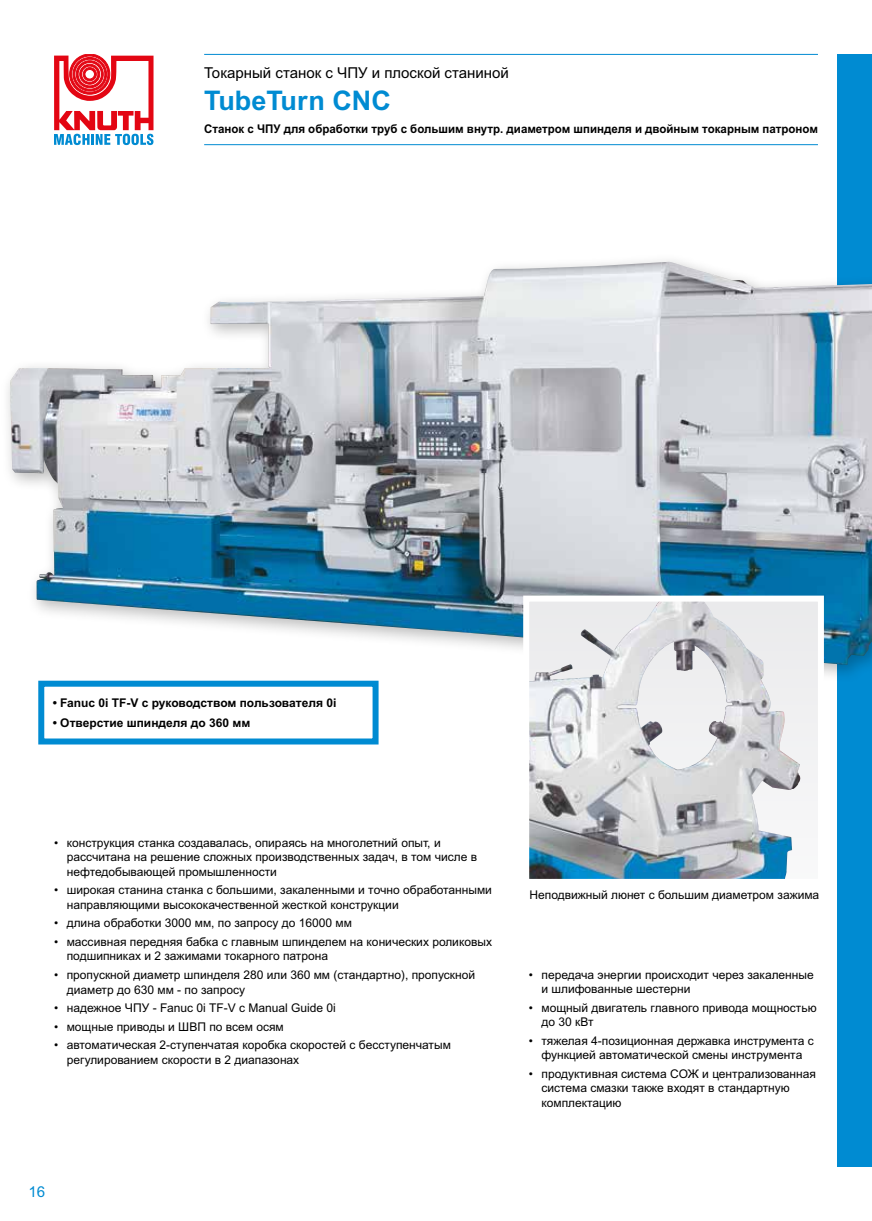
<style>
.page{position:relative;width:872px;height:1221px;background:#fff}
.page>*{position:absolute;margin:0;border:0;box-sizing:border-box;transform-origin:0 0}
.t1{font:700 27px "Arial MT Pro";color:#008bd2}
.t2{font:15px "Arial MT Pro Cyr";color:#000}
.t3{font:15px "Arial MT Pro";color:#008bd2}
.t4{font:12px/14.4px "Arial MT Pro Cyr";color:#000}
.t5{font:700 12px "Arial MT Pro Cyr";color:#000;scale:.96 1}
.t6{font:700 12px "Arial MT Pro Cyr";color:#000}
</style>
<div class="page">
<div style="left:838px;top:54px;width:34px;height:1112px;background:#008bd2"></div>
<svg style="left:54px;top:54px;width:99px;height:91px"></svg>
<hr style="left:204px;top:54px;width:614px;height:1px;background:#008bd2">
<hr style="left:204px;top:144px;width:614px;height:1px;background:#008bd2">
<div style="left:38px;top:680px;width:340px;height:64px;background:#fff;border:6px solid #008bd2"></div>
<div style="left:0;top:253px;width:872px;height:430px;background:#000;opacity:.26"></div>
<img style="left:10px;top:262px;width:862px;height:403px">
<div style="left:526px;top:598px;width:295px;height:283px;background:#f1f1f3"></div>
<img style="left:530px;top:602px;width:270px;height:275px">
<div style="left:523px;top:595px;width:301px;height:289px;border:6px solid #fff"></div>
<p class="t2" style="left:204px;top:64px;width:306px">Токарный станок с ЧПУ и плоской станиной</p>
<h1 class="t1" style="left:204px;top:84px;width:188px">TubeTurn CNC</h1>
<p class="t5" style="left:204px;top:122px;width:641px">Станок c ЧПУ для обработки труб с большим внутр. диаметром шпинделя и двойным токарным патроном</p>
<p class="t6" style="left:53px;top:696px;width:285px">• Fanuc 0i TF-V с руководством пользователя 0i</p>
<p class="t6" style="left:53px;top:715px;width:199px">• Отверстие шпинделя до 360 мм</p>
<p class="t4" style="left:67px;top:836px;width:412px;text-indent:-13px">• конструкция станка создавалась, опираясь на многолетний опыт, и рассчитана на решение сложных производственных задач, в том числе в нефтедобывающей промышленности</p>
<p class="t4" style="left:67px;top:883px;width:427px;text-indent:-13px">• широкая станина станка с большими, закаленными и точно обработанными направляющими высококачественной жесткой конструкции</p>
<p class="t4" style="left:54px;top:916px;width:299px">• длина обработки 3000 мм, по запросу до 16000 мм</p>
<p class="t4" style="left:67px;top:935px;width:427px;text-indent:-13px">• массивная передняя бабка с главным шпинделем на конических роликовых подшипниках и 2 зажимами токарного патрона</p>
<p class="t4" style="left:67px;top:968px;width:410px;text-indent:-13px">• пропускной диаметр шпинделя 280 или 360 мм (стандартно), пропускной диаметр до 630 мм - по запросу</p>
<p class="t4" style="left:54px;top:1001px;width:283px">• надежное ЧПУ - Fanuc 0i TF-V с Manual Guide 0i</p>
<p class="t4" style="left:54px;top:1019px;width:231px">• мощные приводы и ШВП по всем осям</p>
<p class="t4" style="left:67px;top:1038px;width:386px;text-indent:-13px">• автоматическая 2-ступенчатая коробка скоростей с бесступенчатым регулированием скорости в 2 диапазонах</p>
<p class="t3" style="left:28px;top:1182px;width:18px">16</p>
<p class="t4" style="left:529px;top:888px;width:291px">Неподвижный люнет с большим диаметром зажима</p>
<p class="t4" style="left:541px;top:967px;width:274px;text-indent:-13px">• передача энергии происходит через закаленные и шлифованные шестерни</p>
<p class="t4" style="left:541px;top:1000px;width:277px;text-indent:-13px">• мощный двигатель главного привода мощностью до 30 кВт</p>
<p class="t4" style="left:529px;top:1033px;width:287px;text-align:center">• тяжелая 4-позиционная державка инструмента с функцией автоматической смены инструмента</p>
<p class="t4" style="left:541px;top:1066px;width:276px;text-indent:-13px">• продуктивная система СОЖ и централизованная система смазки также входят в стандартную комплектацию</p>
</div>
